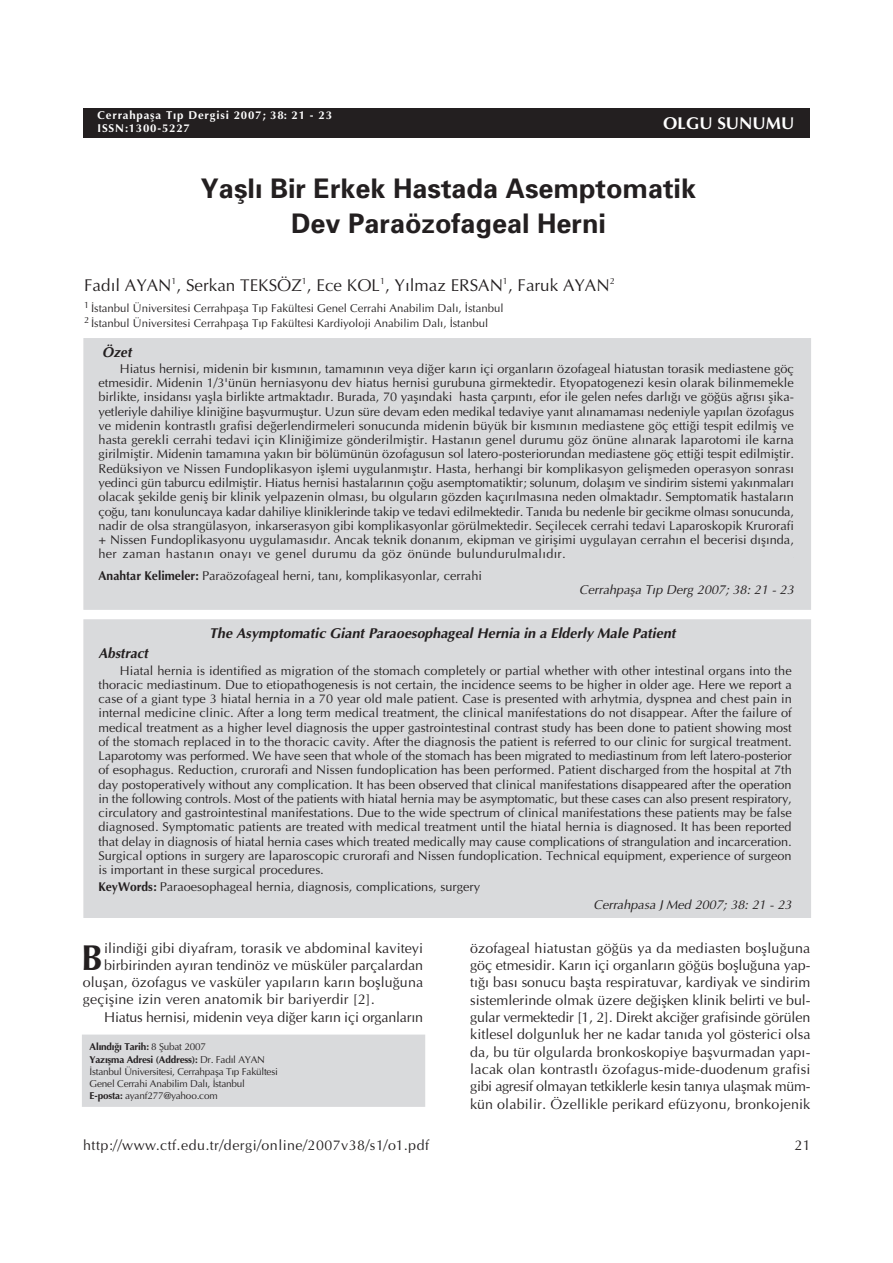
<style>
.page{position:relative;width:893px;height:1263px;background:#fff}
.page>*{position:absolute;margin:0;border:0;box-sizing:border-box;transform-origin:0 0}
.t1{font:700 36px "Optima";color:#231f20}
.t2{font:700 27px/34.5px "Univers";color:#231f20;text-align:center}
.t3{font:17.1px "Optima";color:#231f20}
.t4{font:700 17.1px "Optima";color:#fff}
.t5{font:14.25px/17.2px "Optima";letter-spacing:.005em;color:#231f20;text-align:justify}
.t6{font:italic 700 14.25px "Optima";color:#231f20}
.t7{font:14.25px "Optima";letter-spacing:.035em;color:#231f20}
.t8{font:14.25px "Optima";letter-spacing:-.015em;color:#231f20}
.t9{font:italic 700 14.25px "Optima";color:#231f20;scale:.95 1}
.t10{font:italic 12.9px "Optima";color:#231f20}
.t11{font:12.75px/14.2px "Optima";color:#231f20;text-align:justify}
.t12{font:11.4px/15px "Optima";color:#231f20}
.t13{font:700 11.4px/12.8px "Optima";letter-spacing:.07em;color:#fff}
.t14{font:10.05px/12.1px "Optima";letter-spacing:-.02em;color:#231f20}
.s1{font-weight:700;font-size:12.9px}
.s2{font-weight:700}
</style>
<div class="page">
<div style="left:82px;top:1034px;width:343px;height:73px;background:#d9dadc;border:1px solid #d9dadc"></div>
<div style="left:83px;top:338px;width:728px;height:272px;background:#d9dadc"></div>
<div style="left:83px;top:619px;width:728px;height:299px;background:#d9dadc"></div>
<div style="left:84px;top:108px;width:726px;height:30px;background:#231f20"></div>
<p class="t13" style="left:97px;top:110px;width:236px">Cerrahpafla T›p Dergisi 2007; 38: 21 - 23<br>ISSN:1300-5227</p>
<h3 class="t4" style="left:663px;top:116px;width:133px">OLGU SUNUMU</h3>
<h2 class="t2" style="left:201px;top:174px;width:497px">Yafll› Bir Erkek Hastada Asemptomatik<br>Dev Paraözofageal Herni</h2>
<h3 class="t3" style="left:84px;top:278px;width:532px">Fad›l AYAN<sup>1</sup>, Serkan TEKSÖZ<sup>1</sup>, Ece KOL<sup>1</sup>, Y›lmaz ERSAN<sup>1</sup>, Faruk AYAN<sup>2</sup></h3>
<p class="t12" style="left:84px;top:302px;width:421px"><sup>1</sup> ‹stanbul Üniversitesi Cerrahpafla T›p Fakültesi Genel Cerrahi Anabilim Dal›, ‹stanbul<br><sup>2</sup> ‹stanbul Üniversitesi Cerrahpafla T›p Fakültesi Kardiyoloji Anabilim Dal›, ‹stanbul</p>
<p class="t9" style="left:102px;top:346px;width:32px">Özet</p>
<p class="t11" style="left:98px;top:363px;width:697px;text-indent:21px">Hiatus hernisi, midenin bir k›sm›n›n, tamam›n›n veya di¤er kar›n içi organlar›n özofageal hiatustan torasik mediastene göç etmesidir. Midenin 1/3'ünün herniasyonu dev hiatus hernisi gurubuna girmektedir. Etyopatogenezi kesin olarak bilinmemekle birlikte, insidans› yaflla birlikte artmaktad›r. Burada, 70 yafl›ndaki hasta çarp›nt›, efor ile gelen nefes darl›¤› ve gö¤üs a¤r›s› flika&shy;yetleriyle dahiliye klini¤ine baflvurmufltur. Uzun süre devam eden medikal tedaviye yan›t al›namamas› nedeniyle yap›lan özofagus ve midenin kontrastl› grafisi de¤erlendirmeleri sonucunda midenin büyük bir k›sm›n›n mediastene göç etti¤i tespit edilmifl ve hasta gerekli cerrahi tedavi için Klini¤imize gönderilmifltir. Hastan›n genel durumu göz önüne al›narak laparotomi ile karna girilmifltir. Midenin tamam›na yak›n bir bölümünün özofagusun sol latero-posteriorundan mediastene göç etti¤i tespit edilmifltir.<br>Redüksiyon ve Nissen Fundoplikasyon ifllemi uygulanm›flt›r. Hasta, herhangi bir komplikasyon geliflmeden operasyon sonras› yedinci gün taburcu edilmifltir. Hiatus hernisi hastalar›n›n ço¤u asemptomatiktir; solunum, dolafl›m ve sindirim sistemi yak›nmalar› olacak flekilde genifl bir klinik yelpazenin olmas›, bu olgular›n gözden kaç›r›lmas›na neden olmaktad›r. Semptomatik hastalar›n ço¤u, tan› konuluncaya kadar dahiliye kliniklerinde takip ve tedavi edilmektedir. Tan›da bu nedenle bir gecikme olmas› sonucunda, nadir de olsa strangülasyon, inkarserasyon gibi komplikasyonlar görülmektedir. Seçilecek cerrahi tedavi Laparoskopik Krurorafi + Nissen Fundoplikasyonu uygulamas›d›r. Ancak teknik donan›m, ekipman ve giriflimi uygulayan cerrah›n el becerisi d›fl›nda, her zaman hastan›n onay› ve genel durumu da göz önünde bulundurulmal›d›r.</p>
<p class="t11" style="left:98px;top:570px;width:385px"><span class="s1">Anahtar Kelimeler:</span> Paraözofageal herni, tan›, komplikasyonlar, cerrahi</p>
<p class="t10" style="left:579px;top:585px;width:216px">Cerrahpafla T›p Derg 2007; 38: 21 - 23</p>
<p class="t6" style="left:209px;top:627px;width:468px">The Asymptomatic Giant Paraoesophageal Hernia in a Elderly Male Patient</p>
<p class="t9" style="left:98px;top:647px;width:54px">Abstract</p>
<p class="t11" style="left:98px;top:664px;width:695px;text-indent:21px">Hiatal hernia is identified as migration of the stomach completely or partial whether with other intestinal organs into the thoracic mediastinum. Due to etiopathogenesis is not certain, the incidence seems to be higher in older age. Here we report a case of a giant type 3 hiatal hernia in a 70 year old male patient. Case is presented with arhytmia, dyspnea and chest pain in internal medicine clinic. After a long term medical treatment, the clinical manifestations do not disappear. After the failure of medical treatment as a higher level diagnosis the upper gastrointestinal contrast study has been done to patient showing most of the stomach replaced in to the thoracic cavity. After the diagnosis the patient is referred to our clinic for surgical treatment.<br>Laparotomy was performed. We have seen that whole of the stomach has been migrated to mediastinum from left latero-posterior of esophagus. Reduction, crurorafi and Nissen fundoplication has been performed. Patient discharged from the hospital at 7th day postoperatively without any complication. It has been observed that clinical manifestations disappeared after the operation in the following controls. Most of the patients with hiatal hernia may be asymptomatic, but these cases can also present respiratory, circulatory and gastrointestinal manifestations. Due to the wide spectrum of clinical manifestations these patients may be false diagnosed. Symptomatic patients are treated with medical treatment until the hiatal hernia is diagnosed. It has been reported that delay in diagnosis of hiatal hernia cases which treated medically may cause complications of strangulation and incarceration.<br>Surgical options in surgery are laparoscopic crurorafi and Nissen fundoplication. Technical equipment, experience of surgeon is important in these surgical procedures.</p>
<p class="t11" style="left:98px;top:881px;width:383px"><span class="s2">KeyWords:</span> Paraoesophageal hernia, diagnosis, complications, surgery</p>
<p class="t10" style="left:593px;top:899px;width:200px">Cerrahpasa J Med 2007; 38: 21 - 23</p>
<h1 class="t1" style="left:81px;top:943px;width:23px">B</h1>
<p class="t5" style="left:104px;top:941px;width:320px">ilindi¤i gibi diyafram, torasik ve abdominal kaviteyi</p>
<p class="t5" style="left:104px;top:958px;width:320px">birbirinden ay›ran tendinöz ve müsküler parçalardan</p>
<p class="t5" style="left:83px;top:975px;width:342px">oluflan, özofagus ve vasküler yap›lar›n kar›n bofllu¤una</p>
<p class="t5" style="left:83px;top:992px;width:293px">geçifline izin veren anatomik bir bariyerdir [2].</p>
<p class="t8" style="left:104px;top:1011px;width:320px">Hiatus hernisi, midenin veya di¤er kar›n içi organlar›n</p>
<p class="t14" style="left:90px;top:1042px;width:190px"><span class="s2">Al›nd›¤› Tarih:</span> 8 fiubat 2007<br><span class="s2">Yaz›flma Adresi (Address):</span> Dr. Fad›l AYAN ‹stanbul Üniversitesi, Cerrahpafla T›p Fakültesi Genel Cerrahi Anabilim Dal›, ‹stanbul <span class="s2">E-posta:</span> ayanf277@yahoo.com</p>
<p class="t7" style="left:83px;top:1140px;width:347px">http://www.ctf.edu.tr/dergi/online/2007v38/s1/o1.pdf</p>
<p class="t5" style="left:470px;top:941px;width:342px">özofageal hiatustan gö¤üs ya da mediasten bofllu¤una göç etmesidir. Kar›n içi organlar›n gö¤üs bofllu¤una yap&shy;t›¤› bas› sonucu baflta respiratuvar, kardiyak ve sindirim sistemlerinde olmak üzere de¤iflken klinik belirti ve bul&shy;gular vermektedir [1, 2]. Direkt akci¤er grafisinde görülen kitlesel dolgunluk her ne kadar tan›da yol gösterici olsa da, bu tür olgularda bronkoskopiye baflvurmadan yap›- lacak olan kontrastl› özofagus-mide-duodenum grafisi gibi agresif olmayan tetkiklerle kesin tan›ya ulaflmak müm&shy;kün olabilir. Özellikle perikard efüzyonu, bronkojenik</p>
<p class="t5" style="left:794px;top:1138px;width:18px">21</p>
</div>
